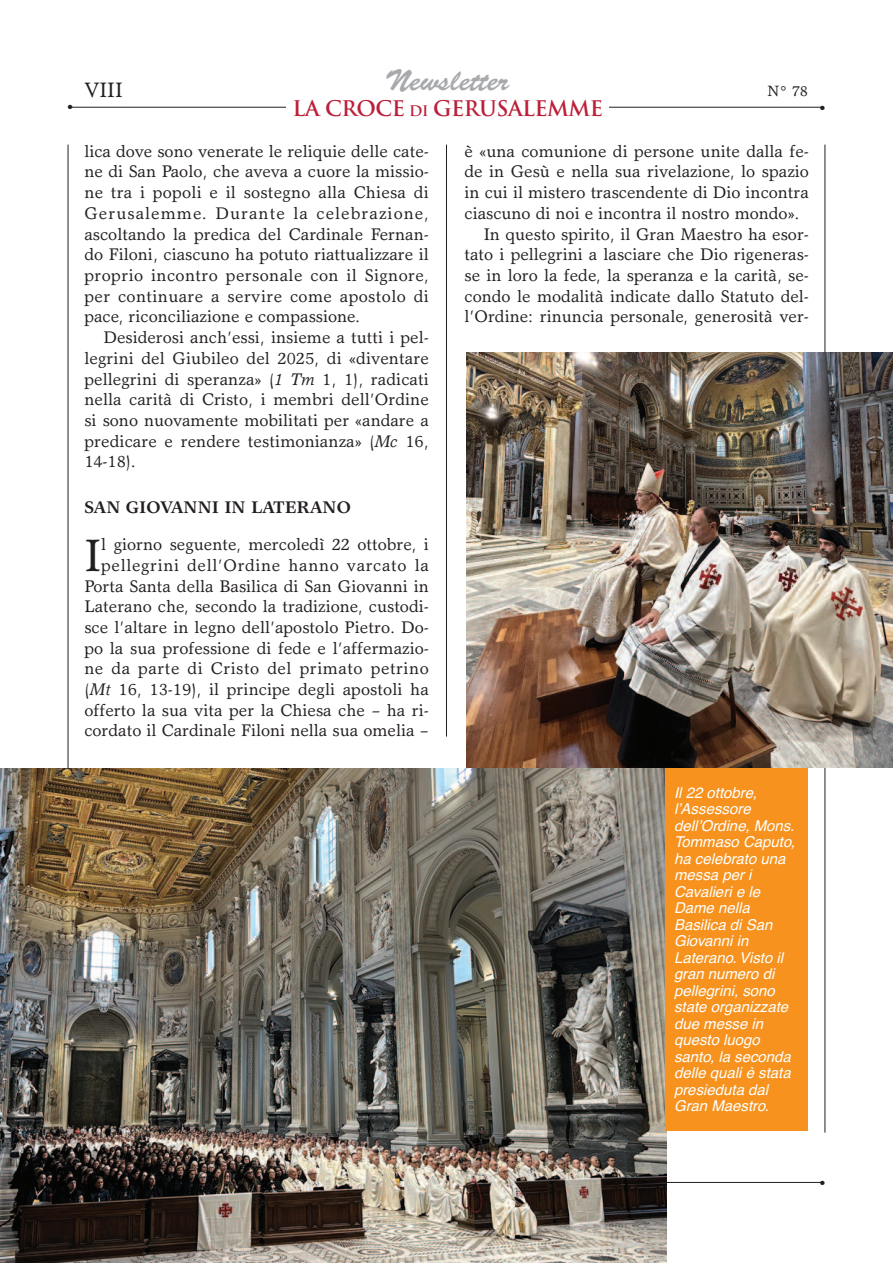
<style>
.page{position:relative;width:893px;height:1263px;background:#fff}
.page>*{position:absolute;margin:0;border:0;box-sizing:border-box;transform-origin:0 0}
.t1{font:45.75px "Garth Graphic";color:#231f20}
.t2{font:30px "Brush Script";color:#a8a9ad}
.t3{font:700 21px "Trajan";letter-spacing:-.025em;color:#bb1f39}
.t4{font:21px "Garth Graphic";color:#231f20}
.t5{font:16.95px/20.7px "Garth Graphic";color:#231f20;text-align:justify}
.t6{font:700 16.95px "Garth Graphic";color:#231f20}
.t7{font:italic 15px/16.5px "Helvetica";color:#fff}
.t8{font:15px "Garth Graphic";color:#231f20}
.t9{font:6px "Zapf Dingbats";color:#231f20}
.s1{font-size:14.25px}
.s2{font-style:italic}
</style>
<div class="page">
<hr style="left:68px;top:145px;width:1px;height:987px;background:#231f20">
<hr style="left:825px;top:145px;width:1px;height:987px;background:#231f20">
<hr style="left:446px;top:145px;width:1px;height:591px;background:#231f20">
<hr style="left:69px;top:1182px;width:754px;height:1px;background:#231f20">
<img style="left:0;top:768px;width:666px;height:495px">
<div style="left:665px;top:759px;width:143px;height:372px;background:#f6921d"></div>
<img style="left:466px;top:352px;width:427px;height:416px">
<hr style="left:69px;top:107px;width:754px;height:1px;background:#231f20">
<div style="left:286px;top:100px;width:323px;height:24px;background:#fff"></div>
<h2 class="t2" style="left:385px;top:68px;width:125px">Newsletter</h2>
<p class="t4" style="left:84px;top:82px;width:40px">VIII</p>
<p class="t8" style="left:767px;top:86px;width:42px">N° 78</p>
<p class="t3" style="left:293px;top:96px;width:312px">LA CROCE <span class="s1">DI</span> GERUSALEMME</p>
<p class="t9" style="left:68px;top:104px;width:6px">●</p>
<p class="t9" style="left:820px;top:104px;width:6px">●</p>
<p class="t5" style="left:84px;top:142px;width:346px">lica dove sono venerate le reliquie delle cate&shy;ne di San Paolo, che aveva a cuore la missio&shy;ne tra i popoli e il sostegno alla Chiesa di Gerusalemme. Durante la celebrazione, ascoltando la predica del Cardinale Fernan&shy;do Filoni, ciascuno ha potuto riattualizzare il proprio incontro personale con il Signore, per continuare a servire come apostolo di pace, riconciliazione e compassione.</p>
<p class="t5" style="left:84px;top:329px;width:346px;text-indent:19px">Desiderosi anch’essi, insieme a tutti i pel&shy;legrini del Giubileo del 2025, di «diventare pellegrini di speranza» (<span class="s2">1 Tm</span> 1, 1), radicati nella carità di Cristo, i membri dell’Ordine si sono nuovamente mobilitati per «andare a predicare e rendere testimonianza» (<span class="s2">Mc</span> 16, 14-18).</p>
<p class="t6" style="left:84px;top:501px;width:268px">SAN GIOVANNI IN LATERANO</p>
<h1 class="t1" style="left:84px;top:538px;width:18px">I</h1>
<p class="t5" style="left:84px;top:536px;width:346px;text-align:right">l giorno seguente, mercoledì 22 ottobre, i pellegrini dell’Ordine hanno varcato la Porta Santa della Basilica di San Giovanni in Laterano che, secondo la tradizione, custodi&shy;sce l’altare in legno dell’apostolo Pietro. Do&shy;po la sua professione di fede e l’affermazio&shy;ne da parte di Cristo del primato petrino (<span class="s2">Mt</span> 16, 13-19), il principe degli apostoli ha offerto la sua vita per la Chiesa che – ha ri&shy;cordato il Cardinale Filoni nella sua omelia –</p>
<p class="t5" style="left:465px;top:142px;width:346px">è «una comunione di persone unite dalla fe-</p>
<p class="t5" style="left:465px;top:163px;width:346px">de in Gesù e nella sua rivelazione, lo spazio</p>
<p class="t5" style="left:465px;top:184px;width:346px">in cui il mistero trascendente di Dio incontra</p>
<p class="t5" style="left:465px;top:204px;width:337px">ciascuno di noi e incontra il nostro mondo».</p>
<p class="t5" style="left:484px;top:225px;width:327px">In questo spirito, il Gran Maestro ha esor-</p>
<p class="t5" style="left:465px;top:246px;width:346px">tato i pellegrini a lasciare che Dio rigeneras-</p>
<p class="t5" style="left:465px;top:267px;width:346px">se in loro la fede, la speranza e la carità, se-</p>
<p class="t5" style="left:465px;top:287px;width:346px">condo le modalità indicate dallo Statuto del-</p>
<p class="t5" style="left:465px;top:308px;width:346px">l’Ordine: rinuncia personale, generosità ver-</p>
<p class="t7" style="left:674px;top:784px;width:122px">Il 22 ottobre, l’Assessore dell’Ordine, Mons.<br>Tommaso Caputo, ha celebrato una messa per i<br>Cavalieri e le<br>Dame nella<br>Basilica di San<br>Giovanni in<br>Laterano. Visto il gran numero di pellegrini, sono state organizzate due messe in questo luogo santo, la seconda delle quali è stata presieduta dal<br>Gran Maestro.</p>
<p class="t9" style="left:820px;top:1179px;width:6px">●</p>
</div>
